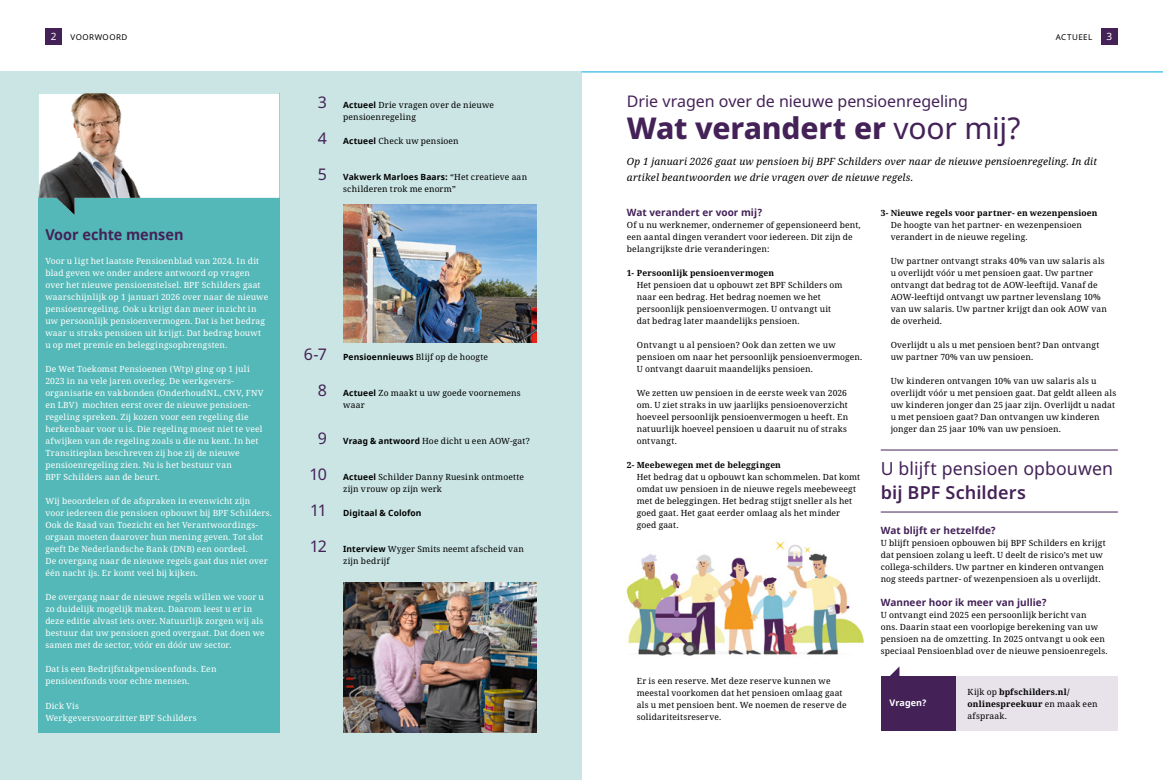
<style>
.page{position:relative;width:1163px;height:780px;background:#fff}
.page>*{position:absolute;margin:0;border:0;box-sizing:border-box;transform-origin:0 0}
.t1{font:800 30px "Noto Sans";letter-spacing:-.01em;color:#442258}
.t2{font:18px "Noto Sans";letter-spacing:.005em;color:#442258}
.t3{font:600 18px "Noto Sans";letter-spacing:.005em;color:#442258}
.t4{font:16px "Noto Sans";letter-spacing:-.005em;color:#442258}
.t5{font:700 15px "Noto Sans";letter-spacing:-.005em;color:#442258;scale:.96 1}
.t6{font:italic 10px/16px "Noto Serif";letter-spacing:.02em;color:#000}
.t7{font:700 10px "Noto Sans";letter-spacing:.005em;color:#442258}
.t8{font:10px "Noto Sans";color:#fff}
.t9{font:700 9px "Noto Sans";letter-spacing:.01em;color:#fff}
.t10{font:8.5px/12px "Noto Serif";letter-spacing:.015em;color:#000}
.t11{font:8.5px/12px "Noto Serif";letter-spacing:.015em;color:#fff}
.t12{font:700 8.5px/12px "Noto Serif";letter-spacing:.015em;color:#000}
.t13{font:700 8.5px "Noto Sans";letter-spacing:.01em;color:#000}
.t14{font:8px "Noto Sans";letter-spacing:.06em;color:#000}
.s1{font-weight:400}
.s2{font-family:"Noto Sans";font-weight:700}
.s3{font-family:"Noto Serif";font-weight:400}
</style>
<div class="page">
<div style="left:0;top:72px;width:581px;height:708px;background:#cae5e4"></div>
<hr style="left:581px;top:72px;width:581px;height:1px;background:#00abe4">
<img style="left:626px;top:541px;width:238px;height:115px">
<div style="left:38px;top:93px;width:241px;height:639px;background:#53b8b7"></div>
<div style="left:880px;top:676px;width:76px;height:54px;background:#442258"></div>
<div style="left:956px;top:676px;width:161px;height:54px;background:#e8e3eb"></div>
<svg style="left:890px;top:667px;width:9px;height:9px"></svg>
<img style="left:38px;top:93px;width:241px;height:122px">
<img style="left:343px;top:582px;width:193px;height:150px">
<img style="left:343px;top:204px;width:193px;height:138px">
<hr style="left:880px;top:450px;width:237px;height:1px;background:#442258">
<hr style="left:880px;top:511px;width:237px;height:1px;background:#442258">
<div style="left:45px;top:28px;width:17px;height:17px;background:#442258"></div>
<div style="left:1100px;top:28px;width:17px;height:17px;background:#442258"></div>
<p class="t8" style="left:51px;top:30px;width:7px">2</p>
<p class="t14" style="left:71px;top:32px;width:58px">VOORWOORD</p>
<p class="t14" style="left:1055px;top:32px;width:38px">ACTUEEL</p>
<p class="t8" style="left:1106px;top:30px;width:7px">3</p>
<h3 class="t4" style="left:626px;top:90px;width:342px">Drie vragen over de nieuwe pensioenregeling</h3>
<h1 class="t1" style="left:626px;top:106px;width:395px">Wat verandert er <span class="s1">voor mij?</span></h1>
<p class="t6" style="left:626px;top:154px;width:471px">Op 1 januari 2026 gaat uw pensioen bij BPF Schilders over naar de nieuwe pensioenregeling. In dit artikel beantwoorden we drie vragen over de nieuwe regels.</p>
<p class="t7" style="left:626px;top:205px;width:137px">Wat verandert er voor mij?</p>
<p class="t10" style="left:626px;top:219px;width:235px">Of u nu werknemer, ondernemer of gepensioneerd bent, een aantal dingen verandert voor iedereen. Dit zijn de belangrijkste drie veranderingen:</p>
<p class="t12" style="left:626px;top:267px;width:149px">1- Persoonlijk pensioenvermogen</p>
<p class="t10" style="left:636px;top:279px;width:207px">Het pensioen dat u opbouwt zet BPF Schilders om naar een bedrag. Het bedrag noemen we het persoonlijk pensioenvermogen. U ontvangt uit dat bedrag later maandelijks pensioen.</p>
<p class="t10" style="left:636px;top:339px;width:227px">Ontvangt u al pensioen? Ook dan zetten we uw pensioen om naar het persoonlijk pensioenvermogen.<br>U ontvangt daaruit maandelijks pensioen.</p>
<p class="t10" style="left:636px;top:387px;width:213px">We zetten uw pensioen in de eerste week van 2026 om. U ziet straks in uw jaarlijks pensioenoverzicht hoeveel persoonlijk pensioenvermogen u heeft. En natuurlijk hoeveel pensioen u daaruit nu of straks ontvangt.</p>
<p class="t12" style="left:626px;top:459px;width:156px">2- Meebewegen met de beleggingen</p>
<p class="t10" style="left:636px;top:471px;width:225px">Het bedrag dat u opbouwt kan schommelen. Dat komt omdat uw pensioen in de nieuwe regels meebeweegt met de beleggingen. Het bedrag stijgt sneller als het goed gaat. Het gaat eerder omlaag als het minder goed gaat.</p>
<h3 class="t4" style="left:317px;top:91px;width:11px">3</h3>
<h3 class="t4" style="left:317px;top:127px;width:11px">4</h3>
<h3 class="t4" style="left:317px;top:163px;width:11px">5</h3>
<p class="t10" style="left:343px;top:99px;width:152px"><span class="s2">Actueel</span> Drie vragen over de nieuwe pensioenregeling</p>
<p class="t10" style="left:343px;top:135px;width:117px"><span class="s2">Actueel</span> Check uw pensioen</p>
<p class="t13" style="left:343px;top:171px;width:185px">Vakwerk Marloes Baars: <span class="s3">“Het creatieve aan</span></p>
<p class="t10" style="left:343px;top:183px;width:114px">schilderen trok me enorm”</p>
<p class="t12" style="left:880px;top:207px;width:218px">3- Nieuwe regels voor partner- en wezenpensioen</p>
<p class="t10" style="left:890px;top:219px;width:193px">De hoogte van het partner- en wezenpensioen verandert in de nieuwe regeling.</p>
<p class="t10" style="left:890px;top:255px;width:218px">Uw partner ontvangt straks 40% van uw salaris als u overlijdt vóór u met pensioen gaat. Uw partner ontvangt dat bedrag tot de AOW-leeftijd. Vanaf de AOW-leeftijd ontvangt uw partner levenslang 10% van uw salaris. Uw partner krijgt dan ook AOW van de overheid.</p>
<p class="t10" style="left:890px;top:339px;width:210px">Overlijdt u als u met pensioen bent? Dan ontvangt uw partner 70% van uw pensioen.</p>
<p class="t10" style="left:890px;top:375px;width:227px">Uw kinderen ontvangen 10% van uw salaris als u overlijdt vóór u met pensioen gaat. Dat geldt alleen als uw kinderen jonger dan 25 jaar zijn. Overlijdt u nadat u met pensioen gaat? Dan ontvangen uw kinderen jonger dan 25 jaar 10% van uw pensioen.</p>
<h2 class="t2" style="left:880px;top:456px;width:234px">U blijft pensioen opbouwen</h2>
<h2 class="t3" style="left:880px;top:480px;width:147px">bij BPF Schilders</h2>
<p class="t7" style="left:880px;top:523px;width:117px">Wat blijft er hetzelfde?</p>
<p class="t10" style="left:880px;top:537px;width:226px">U blijft pensioen opbouwen bij BPF Schilders en krijgt dat pensioen zolang u leeft. U deelt de risico’s met uw collega-schilders. Uw partner en kinderen ontvangen nog steeds partner- of wezenpensioen als u overlijdt.</p>
<p class="t7" style="left:880px;top:595px;width:168px">Wanneer hoor ik meer van jullie?</p>
<p class="t10" style="left:880px;top:609px;width:228px">U ontvangt eind 2025 een persoonlijk bericht van<br>ons. Daarin staat een voorlopige berekening van uw pensioen na de omzetting. In 2025 ontvangt u ook een speciaal Pensioenblad over de nieuwe pensioenregels.</p>
<h3 class="t5" style="left:45px;top:224px;width:145px">Voor echte mensen</h3>
<p class="t11" style="left:45px;top:255px;width:224px">Voor u ligt het laatste Pensioenblad van 2024. In dit blad geven we onder andere antwoord op vragen over het nieuwe pensioenstelsel. BPF Schilders gaat waarschijnlijk op 1 januari 2026 over naar de nieuwe pensioenregeling. Ook u krijgt dan meer inzicht in uw persoonlijk pensioenvermogen. Dat is het bedrag waar u straks pensioen uit krijgt. Dat bedrag bouwt u op met premie en beleggingsopbrengsten.</p>
<p class="t11" style="left:45px;top:363px;width:220px">De Wet Toekomst Pensioenen (Wtp) ging op 1 juli 2023 in na vele jaren overleg. De werkgevers&shy;organisatie en vakbonden (OnderhoudNL, CNV, FNV en LBV) mochten eerst over de nieuwe pensioen&shy;regeling spreken. Zij kozen voor een regeling die herkenbaar voor u is. Die regeling moest niet te veel afwijken van de regeling zoals u die nu kent. In het Transitieplan beschreven zij hoe zij de nieuwe pensioenregeling zien. Nu is het bestuur van<br>BPF Schilders aan de beurt.</p>
<p class="t11" style="left:45px;top:495px;width:228px">Wij beoordelen of de afspraken in evenwicht zijn<br>voor iedereen die pensioen opbouwt bij BPF Schilders.<br>Ook de Raad van Toezicht en het Verantwoordings&shy;orgaan moeten daarover hun mening geven. Tot slot geeft De Nederlandsche Bank (DNB) een oordeel.<br>De overgang naar de nieuwe regels gaat dus niet over één nacht ijs. Er komt veel bij kijken.</p>
<p class="t11" style="left:45px;top:591px;width:221px">De overgang naar de nieuwe regels willen we voor u zo duidelijk mogelijk maken. Daarom leest u er in deze editie alvast iets over. Natuurlijk zorgen wij als bestuur dat uw pensioen goed overgaat. Dat doen we samen met de sector, vóór en dóór uw sector.</p>
<p class="t11" style="left:45px;top:663px;width:172px">Dat is een Bedrijfstakpensioenfonds. Een pensioenfonds voor echte mensen.</p>
<p class="t11" style="left:45px;top:699px;width:153px">Dick Vis<br>Werkgeversvoorzitter BPF Schilders</p>
<p class="t9" style="left:889px;top:696px;width:39px">Vragen?</p>
<p class="t12" style="left:967px;top:686px;width:131px"><span class="s1">Kijk op</span> bpfschilders.nl/ onlinespreekuur <span class="s1">en maak een afspraak.</span></p>
<h3 class="t4" style="left:304px;top:343px;width:25px">6-7</h3>
<h3 class="t4" style="left:317px;top:379px;width:11px">8</h3>
<h3 class="t4" style="left:317px;top:427px;width:11px">9</h3>
<h3 class="t4" style="left:309px;top:463px;width:19px">10</h3>
<h3 class="t4" style="left:310px;top:499px;width:18px">11</h3>
<h3 class="t4" style="left:310px;top:535px;width:19px">12</h3>
<p class="t10" style="left:343px;top:351px;width:146px"><span class="s2">Pensioennieuws</span> Blijf op de hoogte</p>
<p class="t10" style="left:343px;top:387px;width:179px"><span class="s2">Actueel</span> Zo maakt u uw goede voornemens waar</p>
<p class="t10" style="left:343px;top:435px;width:188px"><span class="s2">Vraag &amp; antwoord</span> Hoe dicht u een AOW-gat?</p>
<p class="t10" style="left:343px;top:471px;width:182px"><span class="s2">Actueel</span> Schilder Danny Ruesink ontmoette zijn vrouw op zijn werk</p>
<p class="t13" style="left:343px;top:507px;width:80px">Digitaal &amp; Colofon</p>
<p class="t10" style="left:343px;top:543px;width:182px"><span class="s2">Interview</span> Wyger Smits neemt afscheid van zijn bedrijf</p>
<p class="t10" style="left:636px;top:675px;width:211px">Er is een reserve. Met deze reserve kunnen we meestal voorkomen dat het pensioen omlaag gaat als u met pensioen bent. We noemen de reserve de solidariteitsreserve.</p>
</div>
